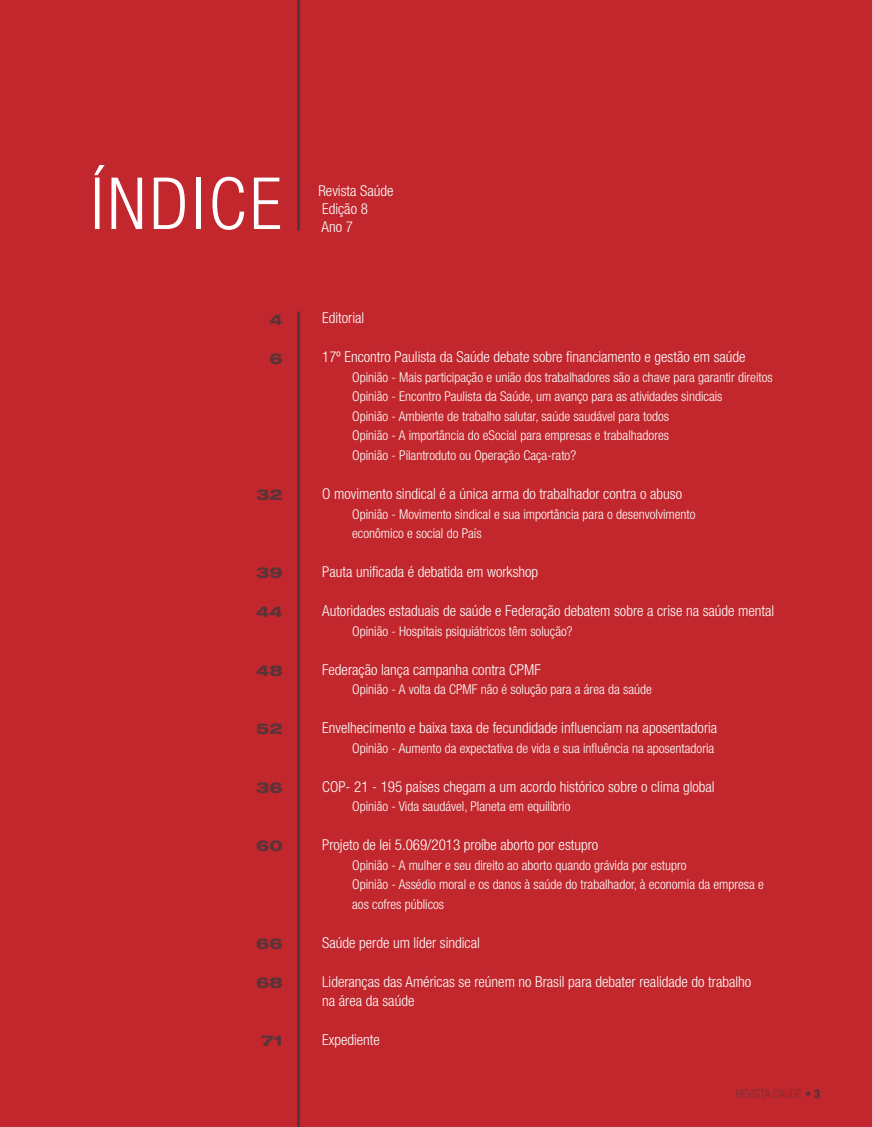
<style>
.page{position:relative;width:872px;height:1127px;background:#c1272d}
.page>*{position:absolute;margin:0;border:0;box-sizing:border-box;transform-origin:0 0}
.t1{font:300 condensed 72px "Helvetica Neue";letter-spacing:.05em;color:#fff}
.t2{font:300 condensed 15px/18px "Helvetica Neue";color:#fff}
.t3{font:800 expanded 15px "Helvetica Neue";color:#5a3438}
.t4{font:300 condensed 13.5px/19.5px "Helvetica Neue";color:#fff}
.t5{font:100 condensed 12px "Helvetica Neue";color:#5a3438}
.s1{font-weight:900}
</style>
<div class="page">
<hr style="left:297px;top:311px;width:3px;height:816px;background:#5a3438">
<hr style="left:297px;top:0;width:3px;height:231px;background:#5a3438">
<h1 class="t1" style="left:91px;top:162px;width:193px">ÍNDICE</h1>
<p class="t3" style="left:269px;top:310px;width:15px">4</p>
<p class="t3" style="left:269px;top:349px;width:15px">6</p>
<p class="t3" style="left:256px;top:485px;width:28px">32</p>
<p class="t3" style="left:256px;top:563px;width:28px">39</p>
<p class="t3" style="left:256px;top:602px;width:28px">44</p>
<p class="t3" style="left:256px;top:661px;width:28px">48</p>
<p class="t3" style="left:256px;top:719px;width:28px">52</p>
<p class="t3" style="left:256px;top:778px;width:28px">36</p>
<p class="t3" style="left:256px;top:836px;width:28px">60</p>
<p class="t3" style="left:256px;top:934px;width:28px">66</p>
<p class="t3" style="left:256px;top:973px;width:28px">68</p>
<p class="t3" style="left:261px;top:1031px;width:23px">71</p>
<p class="t2" style="left:318px;top:181px;width:76px">Revista Saúde<br>Edição 8<br>Ano 7</p>
<p class="t2" style="left:322px;top:309px;width:44px">Editorial</p>
<p class="t2" style="left:322px;top:348px;width:425px">17º Encontro Paulista da Saúde debate sobre financiamento e gestão em saúde</p>
<p class="t4" style="left:352px;top:367px;width:422px">Opinião - Mais participação e união dos trabalhadores são a chave para garantir direitos Opinião - Encontro Paulista da Saúde, um avanço para as atividades sindicais<br>Opinião - Ambiente de trabalho salutar, saúde saudável para todos<br>Opinião - A importância do eSocial para empresas e trabalhadores<br>Opinião - Pilantroduto ou Operação Caça-rato?</p>
<p class="t2" style="left:322px;top:484px;width:361px">O movimento sindical é a única arma do trabalhador contra o abuso</p>
<p class="t4" style="left:352px;top:504px;width:345px">Opinião - Movimento sindical e sua importância para o desenvolvimento econômico e social do País</p>
<p class="t2" style="left:322px;top:562px;width:217px">Pauta unificada é debatida em workshop</p>
<p class="t2" style="left:322px;top:601px;width:453px">Autoridades estaduais de saúde e Federação debatem sobre a crise na saúde mental</p>
<p class="t4" style="left:352px;top:621px;width:222px">Opinião - Hospitais psiquiátricos têm solução?</p>
<p class="t2" style="left:322px;top:660px;width:220px">Federação lança campanha contra CPMF</p>
<p class="t4" style="left:352px;top:679px;width:301px">Opinião - A volta da CPMF não é solução para a área da saúde</p>
<p class="t2" style="left:322px;top:718px;width:396px">Envelhecimento e baixa taxa de fecundidade influenciam na aposentadoria</p>
<p class="t4" style="left:352px;top:738px;width:363px">Opinião - Aumento da expectativa de vida e sua influência na aposentadoria</p>
<p class="t2" style="left:322px;top:777px;width:394px">COP- 21 - 195 países chegam a um acordo histórico sobre o clima global</p>
<p class="t4" style="left:352px;top:796px;width:220px">Opinião - Vida saudável, Planeta em equilíbrio</p>
<p class="t2" style="left:322px;top:835px;width:278px">Projeto de lei 5.069/2013 proíbe aborto por estupro</p>
<p class="t4" style="left:352px;top:855px;width:413px">Opinião - A mulher e seu direito ao aborto quando grávida por estupro<br>Opinião - Assédio moral e os danos à saúde do trabalhador, à economia da empresa e aos cofres públicos</p>
<p class="t2" style="left:322px;top:933px;width:159px">Saúde perde um líder sindical</p>
<p class="t2" style="left:322px;top:971px;width:430px;line-height:19.5px">Lideranças das Américas se reúnem no Brasil para debater realidade do trabalho na área da saúde</p>
<p class="t2" style="left:322px;top:1030px;width:59px">Expediente</p>
<p class="t5" style="left:735px;top:1086px;width:86px">REVISTA SAÚDE <span class="s1">• 3</span></p>
</div>
